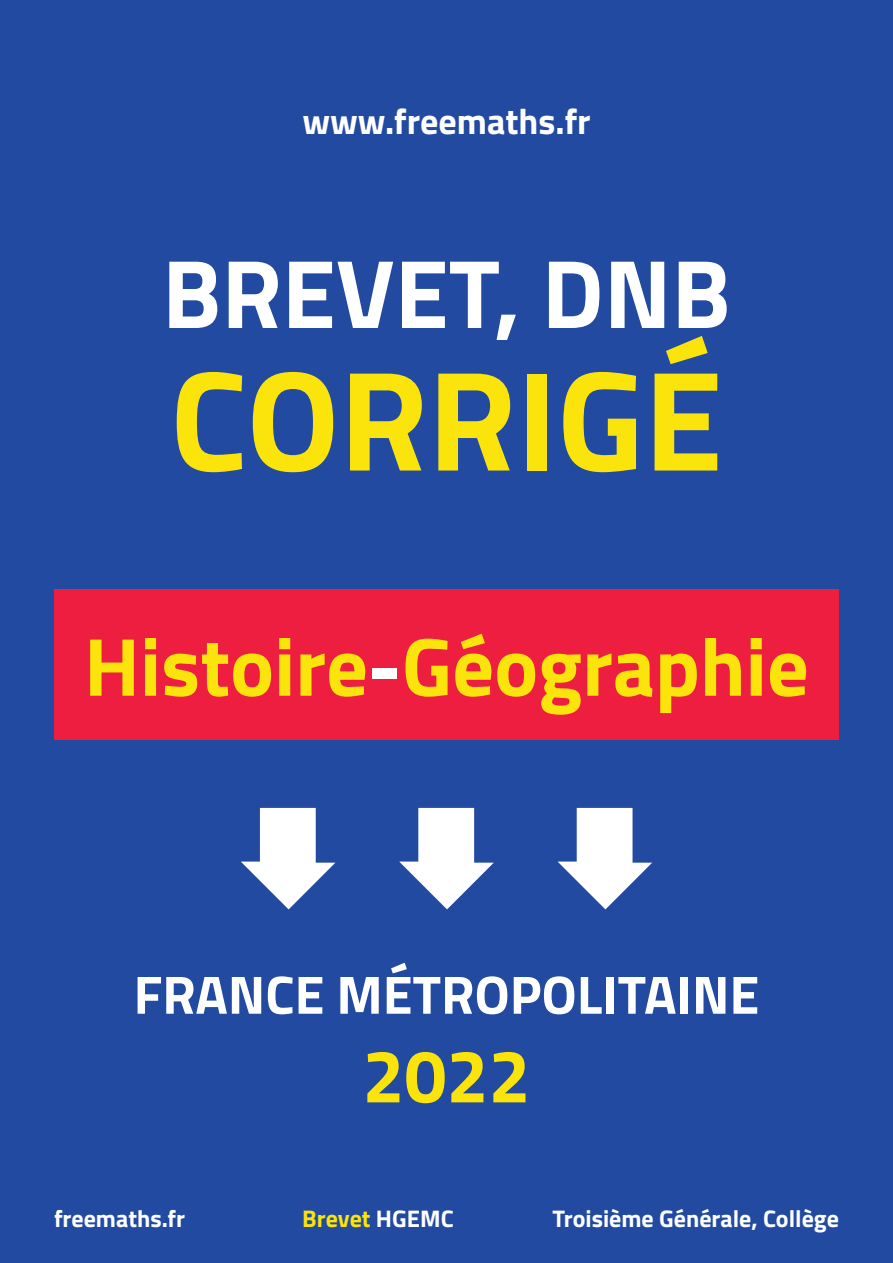
<style>
.page{position:relative;width:893px;height:1263px;background:#214aa0}
.page>*{position:absolute;margin:0;border:0;box-sizing:border-box;transform-origin:0 0}
.t1{font:700 142.5px "Titillium";color:#fbe30c}
.t2{font:700 97.5px "Titillium";color:#fff}
.t3{font:700 82.5px "Titillium";color:#fbe30c}
.t4{font:700 75px "Titillium";color:#fbe30c}
.t5{font:700 54px "Titillium";color:#fff}
.t6{font:700 36px "Titillium";color:#fff}
.t7{font:700 24px "Titillium";color:#fff}
.t8{font:700 24px "Titillium";color:#fbe30c}
.s1{color:#fff}
</style>
<div class="page">
<svg style="left:241px;top:808px;width:94px;height:101px"></svg>
<svg style="left:399px;top:808px;width:95px;height:101px"></svg>
<svg style="left:558px;top:808px;width:94px;height:101px"></svg>
<div style="left:54px;top:589px;width:785px;height:151px;background:#ed1e40"></div>
<h3 class="t6" style="left:302px;top:94px;width:290px">www.freemaths.fr</h3>
<h2 class="t2" style="left:162px;top:219px;width:570px">BREVET, DNB</h2>
<h1 class="t1" style="left:170px;top:312px;width:554px">CORRIGÉ</h1>
<h3 class="t3" style="left:84px;top:604px;width:726px">Histoire<span class="s1">-</span>Géographie</h3>
<p class="t5" style="left:134px;top:953px;width:627px">FRANCE MÉTROPOLITAINE</p>
<h3 class="t4" style="left:362px;top:1019px;width:169px">2022</h3>
<p class="t7" style="left:54px;top:1200px;width:133px">freemaths.fr</p>
<p class="t8" style="left:302px;top:1200px;width:153px">Brevet <span class="s1">HGEMC</span></p>
<p class="t7" style="left:552px;top:1200px;width:288px">Troisième Générale, Collège</p>
</div>
